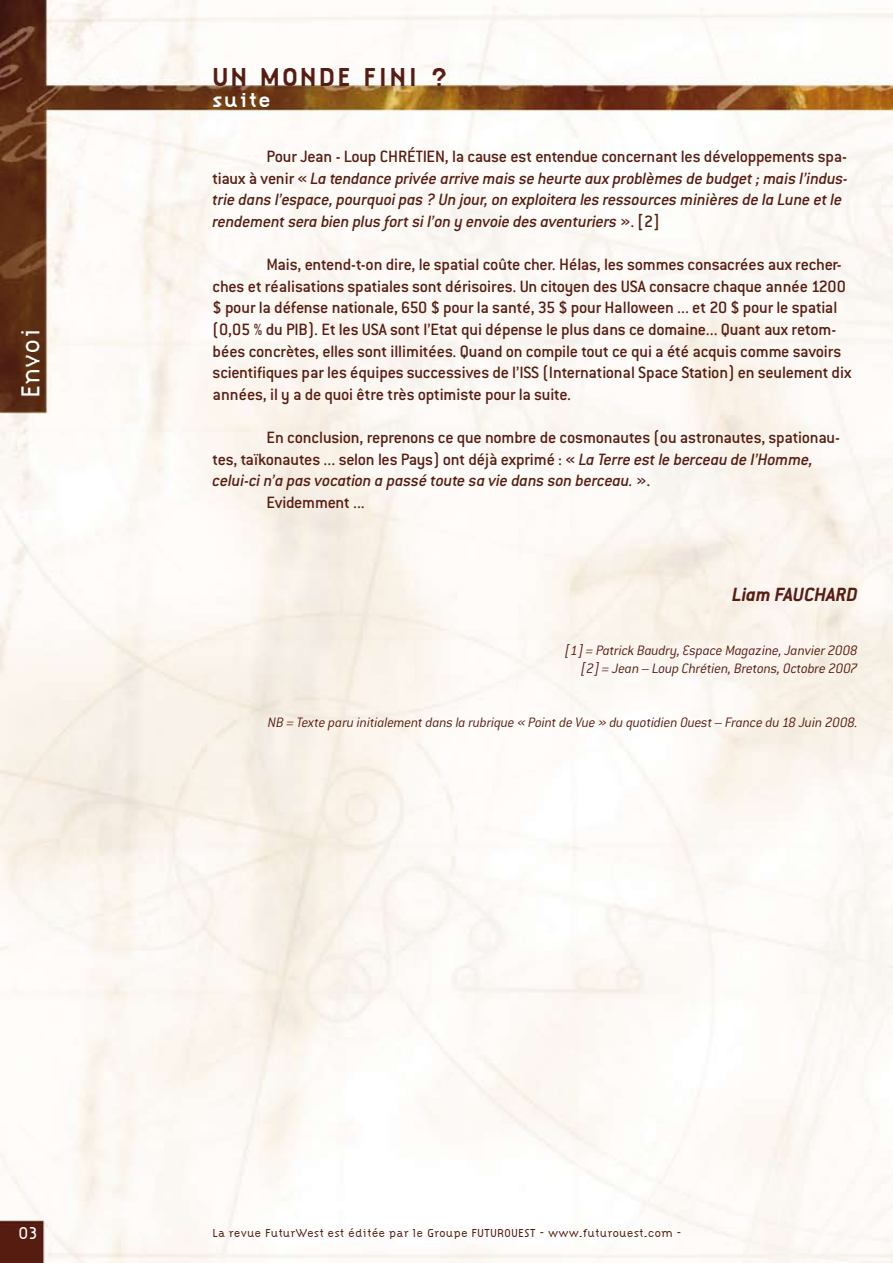
<style>
.page{position:relative;width:893px;height:1263px;background:#fff}
.page>*{position:absolute;margin:0;border:0;box-sizing:border-box;transform-origin:0 0}
.t1{font:700 27px "Citizen";letter-spacing:.075em;color:#571d12}
.t2{font:300 27px "Citizen";color:#fff}
.t3{font:italic 700 21px "Conduit ITC";color:#571d12}
.t4{font:700 21px "Citizen";color:#fff}
.t5{font:500 18px/21.6px "Conduit ITC";letter-spacing:-.015em;color:#571d12}
.t6{font:italic 500 18px/21.6px "Conduit ITC";letter-spacing:-.015em;color:#571d12}
.t7{font:300 18px "Citizen";color:#fff}
.t8{font:italic 300 15px/18px "Conduit ITC";letter-spacing:-.015em;color:#571d12;text-align:right}
.t9{font:300 12px "Citizen";color:#571d12}
.s1{font-style:normal}
.s2{font-style:italic}
</style>
<div class="page">
<img style="left:0;top:0;width:893px;height:1263px">
<h1 class="t2" style="left:15px;top:398px;width:71px;rotate:-90deg">Envoi</h1>
<h1 class="t1" style="left:213px;top:61px;width:237px">UN MONDE FINI ?</h1>
<p class="t4" style="left:213px;top:88px;width:60px">suite</p>
<p class="t6" style="left:213px;top:146px;width:637px;text-indent:54px"><span class="s1">Pour Jean - Loup Chrétien, la cause est entendue concernant les développements spa&shy;tiaux à venir «</span> La tendance privée arrive mais se heurte aux problèmes de budget ; mais l’indus&shy;trie dans l’espace, pourquoi pas ? Un jour, on exploitera les ressources minières de la Lune et le rendement sera bien plus fort si l’on y envoie des aventuriers <span class="s1">». [2]</span></p>
<p class="t5" style="left:213px;top:254px;width:640px;text-indent:54px">Mais, entend-t-on dire, le spatial coûte cher. Hélas, les sommes consacrées aux recher&shy;ches et réalisations spatiales sont dérisoires. Un citoyen des USA consacre chaque année 1200 $ pour la défense nationale, 650 $ pour la santé, 35 $ pour Halloween ... et 20 $ pour le spatial (0,05 % du PIB). Et les USA sont l’Etat qui dépense le plus dans ce domaine... Quant aux retom&shy;bées concrètes, elles sont illimitées. Quand on compile tout ce qui a été acquis comme savoirs scientifiques par les équipes successives de l’ISS (International Space Station) en seulement dix années, il y a de quoi être très optimiste pour la suite.</p>
<p class="t5" style="left:267px;top:426px;width:575px">En conclusion, reprenons ce que nombre de cosmonautes (ou astronautes, spationau-</p>
<p class="t5" style="left:213px;top:448px;width:602px">tes, taïkonautes ... selon les Pays) ont déjà exprimé : « <span class="s2">La Terre est le berceau de l’Homme,</span></p>
<p class="t6" style="left:213px;top:470px;width:439px">celui-ci n’a pas vocation a passé toute sa vie dans son berceau. <span class="s1">».</span></p>
<p class="t5" style="left:267px;top:491px;width:100px">Evidemment ...</p>
<p class="t3" style="left:732px;top:583px;width:127px">Liam FAUCHARD</p>
<p class="t8" style="left:565px;top:642px;width:294px">[1] = Patrick Baudry, Espace Magazine, Janvier 2008 [2] = Jean – Loup Chrétien, Bretons, Octobre 2007</p>
<p class="t8" style="left:268px;top:714px;width:592px">NB = Texte paru initialement dans la rubrique « Point de Vue » du quotidien Ouest – France du 18 Juin 2008.</p>
<p class="t7" style="left:18px;top:1222px;width:21px">03</p>
<p class="t9" style="left:213px;top:1226px;width:470px">La revue FuturWest est éditée par le Groupe FUTUROUEST - www.futurouest.com -</p>
</div>
